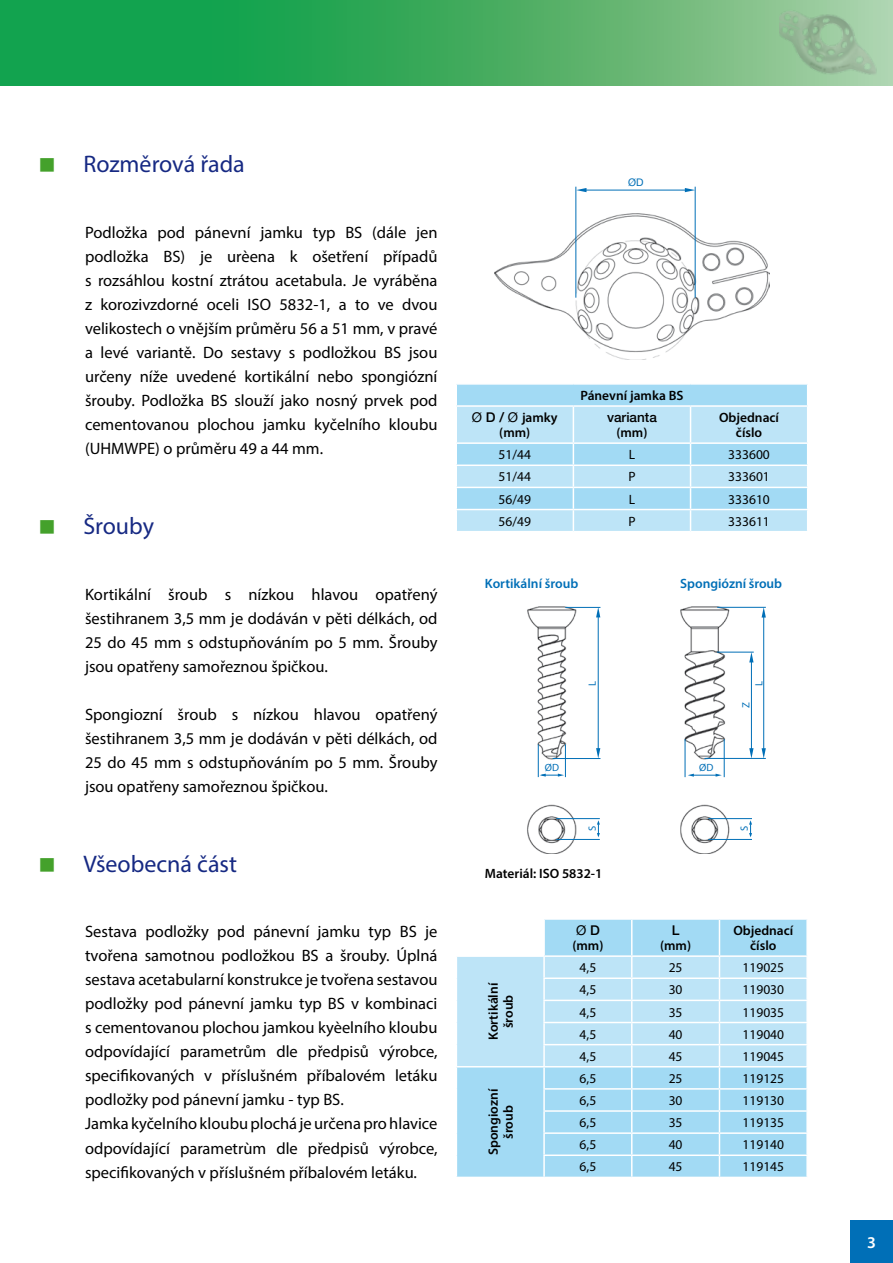
<style>
.page{position:relative;width:893px;height:1263px;background:#fff}
.page>*{position:absolute;margin:0;border:0;box-sizing:border-box;transform-origin:0 0}
.t1{font:24px "Myriad Pro";color:#162983}
.t2{font:16.5px/24px "Myriad Pro";color:#000;text-align:justify}
.t3{font:600 16.5px "Myriad Pro";color:#fff}
.t4{font:13.5px "Myriad Pro";color:#000}
.t5{font:600 13.5px/15px "Myriad Pro";color:#000;text-align:center}
.t6{font:600 13.5px "Myriad Pro";color:#006fb7}
.t7{font:500 13.5px "Helvetica Neue LT Pro";color:#000}
.t8{font:13.5px "Helvetica Neue LT Pro";color:#000}
.t9{font:10.5px "Myriad Pro";color:#006fb7}
.t10{font:10.5px "Helvetica Neue LT Pro";color:#006fb7}
.s1{font-family:"Helvetica Neue LT Pro";font-weight:400}
.s2{font-family:"Helvetica Neue LT Pro";font-weight:500}
.s3{font-weight:500}
</style>
<div class="page">
<div style="left:850px;top:1220px;width:43px;height:43px;background:#006fb7"></div>
<svg style="left:0;top:0;width:893px;height:85px;background:#3cac60"></svg>
<img style="left:779px;top:0;width:104px;height:86px">
<svg style="left:456px;top:384px;width:352px;height:147px;background:#b6e1f6"></svg>
<div style="left:545px;top:920px;width:261px;height:35px;background:#a2daf4"></div>
<hr style="left:631px;top:920px;width:1px;height:35px;background:#fff">
<hr style="left:719px;top:920px;width:1px;height:35px;background:#fff">
<svg style="left:456px;top:956px;width:351px;height:221px;background:#b4e1f6"></svg>
<hr style="left:806px;top:1156px;width:2px;height:21px;background:#fff">
<img style="left:494px;top:186px;width:275px;height:174px">
<img style="left:527px;top:606px;width:239px;height:248px">
<hr style="left:695px;top:187px;width:1px;height:111px;background:#006fb7">
<hr style="left:576px;top:187px;width:1px;height:111px;background:#006fb7">
<hr style="left:538px;top:744px;width:1px;height:33px;background:#006fb7">
<hr style="left:685px;top:739px;width:1px;height:38px;background:#006fb7">
<hr style="left:565px;top:744px;width:1px;height:33px;background:#006fb7">
<hr style="left:724px;top:739px;width:1px;height:38px;background:#006fb7">
<hr style="left:565px;top:607px;width:35px;height:1px;background:#006fb7">
<hr style="left:717px;top:607px;width:49px;height:1px;background:#006fb7">
<hr style="left:553px;top:758px;width:47px;height:1px;background:#006fb7">
<hr style="left:704px;top:758px;width:62px;height:1px;background:#006fb7">
<hr style="left:717px;top:652px;width:37px;height:1px;background:#006fb7">
<hr style="left:556px;top:818px;width:44px;height:1px;background:#006fb7">
<hr style="left:556px;top:839px;width:44px;height:1px;background:#006fb7">
<hr style="left:598px;top:615px;width:1px;height:135px;background:#006fb7">
<svg style="left:596px;top:748px;width:4px;height:10px"></svg>
<svg style="left:596px;top:607px;width:4px;height:10px"></svg>
<svg style="left:540px;top:774px;width:24px;height:3px"></svg>
<svg style="left:688px;top:774px;width:34px;height:3px"></svg>
<svg style="left:597px;top:820px;width:3px;height:17px"></svg>
<hr style="left:763px;top:615px;width:1px;height:135px;background:#006fb7">
<svg style="left:762px;top:748px;width:4px;height:10px"></svg>
<svg style="left:762px;top:607px;width:4px;height:10px"></svg>
<hr style="left:751px;top:660px;width:1px;height:94px;background:#006fb7">
<svg style="left:749px;top:748px;width:4px;height:10px"></svg>
<svg style="left:749px;top:652px;width:4px;height:10px"></svg>
<hr style="left:584px;top:190px;width:102px;height:1px;background:#006fb7">
<svg style="left:685px;top:188px;width:10px;height:4px"></svg>
<svg style="left:576px;top:188px;width:10px;height:4px"></svg>
<hr style="left:708px;top:818px;width:44px;height:1px;background:#006fb7">
<hr style="left:708px;top:839px;width:44px;height:1px;background:#006fb7">
<svg style="left:749px;top:820px;width:3px;height:17px"></svg>
<h1 class="t1" style="left:83px;top:149px;width:163px">Rozměrová řada</h1>
<p class="t2" style="left:85px;top:220px;width:354px">Podložka pod pánevní jamku typ BS (dále jen podložka BS) je urèena k ošetření případů s rozsáhlou kostní ztrátou acetabula. Je vyráběna z korozivzdorné oceli ISO 5832-1, a to ve dvou velikostech o vnějším průměru 56 a 51 mm, v pravé a levé variantě. Do sestavy s podložkou BS jsou určeny níže uvedené kortikální nebo spongiózní šrouby. Podložka BS slouží jako nosný prvek pod cementovanou plochou jamku kyčelního kloubu (UHMWPE) o průměru 49 a 44 mm.</p>
<h1 class="t1" style="left:83px;top:512px;width:72px">Šrouby</h1>
<p class="t2" style="left:85px;top:582px;width:354px">Kortikální šroub s nízkou hlavou opatřený šestihranem 3,5 mm je dodáván v pěti délkách, od 25 do 45 mm s odstupňováním po 5 mm. Šrouby jsou opatřeny samořeznou špičkou.</p>
<p class="t2" style="left:85px;top:702px;width:354px">Spongiozní šroub s nízkou hlavou opatřený šestihranem 3,5 mm je dodáván v pěti délkách, od 25 do 45 mm s odstupňováním po 5 mm. Šrouby jsou opatřeny samořeznou špičkou.</p>
<h1 class="t1" style="left:83px;top:849px;width:155px">Všeobecná část</h1>
<p class="t2" style="left:85px;top:919px;width:354px;text-align:left">Sestava podložky pod pánevní jamku typ BS je tvořena samotnou podložkou BS a šrouby. Úplná sestava acetabularní konstrukce je tvořena sestavou podložky pod pánevní jamku typ BS v kombinaci s cementovanou plochou jamkou kyèelního kloubu odpovídající parametrům dle předpisů výrobce, specifikovaných v příslušném příbalovém letáku podložky pod pánevní jamku - typ BS.<br>Jamka kyčelního kloubu plochá je určena pro hlavice odpovídající parametrùm dle předpisů výrobce, specifikovaných v příslušném příbalovém letáku.</p>
<p class="t10" style="left:628px;top:175px;width:17px">ØD</p>
<p class="t5" style="left:580px;top:388px;width:105px">Pánevní jamka BS</p>
<p class="t5" style="left:472px;top:410px;width:87px"><span class="s1">Ø</span> <span class="s2">D /</span> <span class="s1">Ø</span> jamky (mm)</p>
<p class="t7" style="left:607px;top:409px;width:51px">varianta</p>
<p class="t5" style="left:616px;top:425px;width:33px">(mm)</p>
<p class="t5" style="left:719px;top:410px;width:61px">Objednací číslo</p>
<p class="t4" style="left:499px;top:446px;width:34px">51/44</p>
<p class="t4" style="left:629px;top:446px;width:8px">L</p>
<p class="t4" style="left:728px;top:446px;width:43px">333600</p>
<p class="t4" style="left:499px;top:468px;width:34px">51/44</p>
<p class="t4" style="left:628px;top:468px;width:9px">P</p>
<p class="t4" style="left:728px;top:468px;width:43px">333601</p>
<p class="t4" style="left:499px;top:491px;width:34px">56/49</p>
<p class="t4" style="left:629px;top:491px;width:8px">L</p>
<p class="t4" style="left:728px;top:491px;width:43px">333610</p>
<p class="t4" style="left:499px;top:513px;width:34px">56/49</p>
<p class="t4" style="left:628px;top:513px;width:9px">P</p>
<p class="t4" style="left:728px;top:513px;width:43px">333611</p>
<p class="t6" style="left:485px;top:575px;width:95px">Kortikální šroub</p>
<p class="t6" style="left:680px;top:575px;width:104px">Spongiózní šroub</p>
<p class="t9" style="left:586px;top:686px;width:6px;rotate:-90deg">L</p>
<p class="t9" style="left:545px;top:761px;width:16px">ØD</p>
<p class="t9" style="left:699px;top:761px;width:16px">ØD</p>
<p class="t9" style="left:752px;top:686px;width:6px;rotate:-90deg">L</p>
<p class="t9" style="left:740px;top:707px;width:7px;rotate:-90deg">Z</p>
<p class="t9" style="left:586px;top:831px;width:7px;rotate:-90deg">S</p>
<p class="t9" style="left:738px;top:831px;width:7px;rotate:-90deg">S</p>
<p class="t5" style="left:485px;top:865px;width:119px">Materiál: ISO 5832-1</p>
<p class="t8" style="left:576px;top:921px;width:25px">Ø <span class="s3">D</span></p>
<p class="t5" style="left:572px;top:937px;width:33px">(mm)</p>
<p class="t7" style="left:672px;top:922px;width:9px">L</p>
<p class="t5" style="left:660px;top:938px;width:33px">(mm)</p>
<p class="t5" style="left:733px;top:923px;width:61px">Objednací číslo</p>
<p class="t5" style="left:485px;top:1040px;width:59px;rotate:-90deg">Kortikální šroub</p>
<p class="t5" style="left:485px;top:1155px;width:68px;rotate:-90deg">Spongiozní šroub</p>
<p class="t4" style="left:580px;top:959px;width:18px">4,5</p>
<p class="t4" style="left:669px;top:959px;width:15px">25</p>
<p class="t4" style="left:742px;top:959px;width:43px">119025</p>
<p class="t4" style="left:580px;top:981px;width:18px">4,5</p>
<p class="t4" style="left:669px;top:981px;width:15px">30</p>
<p class="t4" style="left:742px;top:981px;width:43px">119030</p>
<p class="t4" style="left:580px;top:1004px;width:18px">4,5</p>
<p class="t4" style="left:669px;top:1004px;width:15px">35</p>
<p class="t4" style="left:742px;top:1004px;width:43px">119035</p>
<p class="t4" style="left:580px;top:1026px;width:18px">4,5</p>
<p class="t4" style="left:669px;top:1026px;width:15px">40</p>
<p class="t4" style="left:742px;top:1026px;width:43px">119040</p>
<p class="t4" style="left:580px;top:1048px;width:18px">4,5</p>
<p class="t4" style="left:669px;top:1048px;width:15px">45</p>
<p class="t4" style="left:742px;top:1048px;width:43px">119045</p>
<p class="t4" style="left:580px;top:1070px;width:18px">6,5</p>
<p class="t4" style="left:669px;top:1070px;width:15px">25</p>
<p class="t4" style="left:742px;top:1070px;width:43px">119125</p>
<p class="t4" style="left:580px;top:1092px;width:18px">6,5</p>
<p class="t4" style="left:669px;top:1092px;width:15px">30</p>
<p class="t4" style="left:742px;top:1092px;width:43px">119130</p>
<p class="t4" style="left:580px;top:1114px;width:18px">6,5</p>
<p class="t4" style="left:669px;top:1114px;width:15px">35</p>
<p class="t4" style="left:742px;top:1114px;width:43px">119135</p>
<p class="t4" style="left:580px;top:1136px;width:18px">6,5</p>
<p class="t4" style="left:669px;top:1136px;width:15px">40</p>
<p class="t4" style="left:742px;top:1136px;width:43px">119140</p>
<p class="t4" style="left:580px;top:1158px;width:18px">6,5</p>
<p class="t4" style="left:669px;top:1158px;width:15px">45</p>
<p class="t4" style="left:742px;top:1158px;width:43px">119145</p>
<p class="t3" style="left:867px;top:1232px;width:10px">3</p>
</div>
